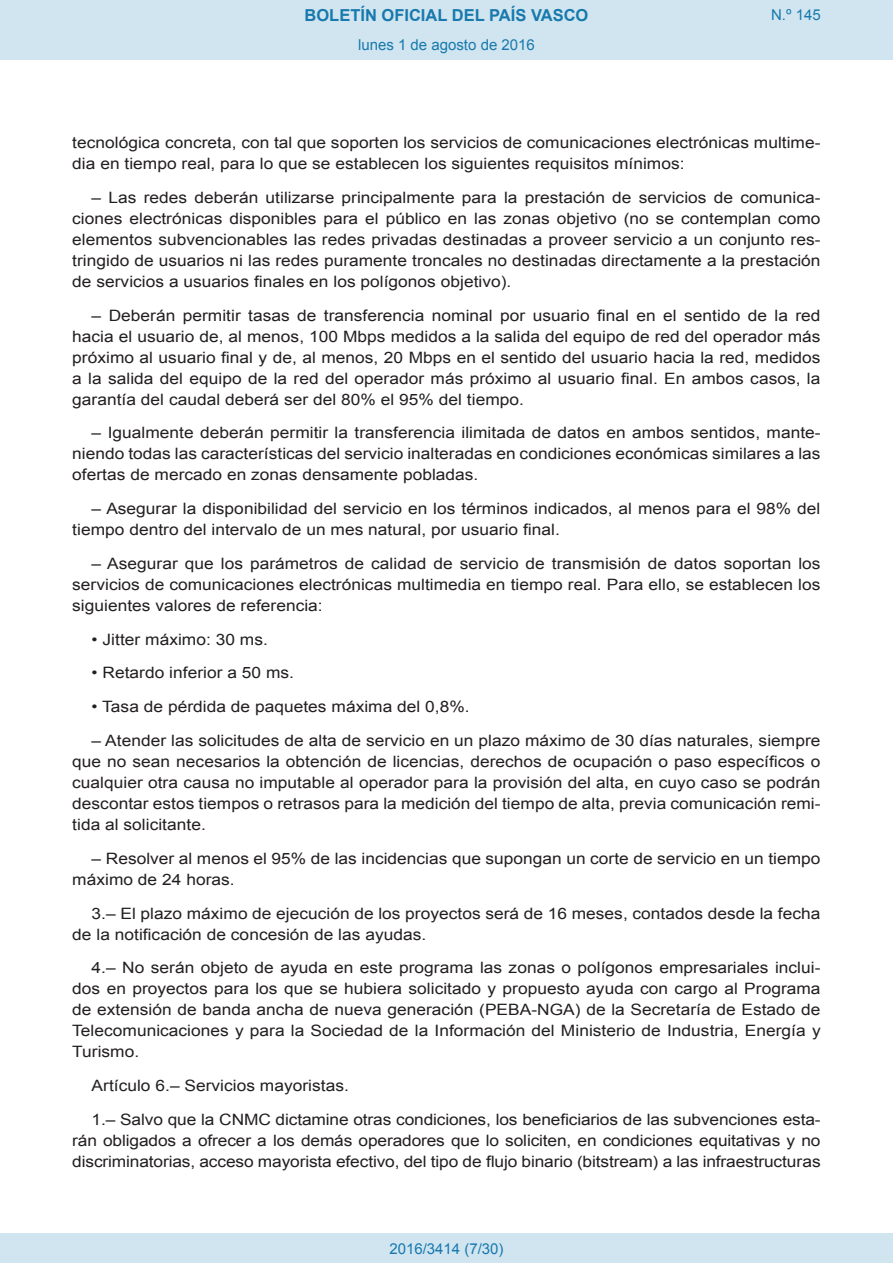
<style>
.page{position:relative;width:893px;height:1263px;background:#fff}
.page>*{position:absolute;margin:0;border:0;box-sizing:border-box;transform-origin:0 0}
.t1{font:700 16.5px "Arial";color:#1879ad}
.BOPVDetalle{font:15.6px/21px "Arial";color:#231f20;text-align:justify;scale:1.11 1}
.Paginacion_Centro{font:15px "Arial";color:#1879ad}
</style>
<div class="page">
<div style="left:0;top:0;width:893px;height:60px;background:#d0e5f0"></div>
<div style="left:0;top:1233px;width:893px;height:30px;background:#d0e5f0"></div>
<p class="t1" style="left:305px;top:4px;width:285px">BOLETÍN OFICIAL DEL PAÍS VASCO</p>
<p class="Paginacion_Centro" style="left:358px;top:35px;width:178px">lunes 1 de agosto de 2016</p>
<p class="Paginacion_Centro" style="left:771px;top:5px;width:51px">N.º 145</p>
<p class="BOPVDetalle" style="left:72px;top:132px;width:676px">tecnológica concreta, con tal que soporten los servicios de comunicaciones electrónicas multime&shy;dia en tiempo real, para lo que se establecen los siguientes requisitos mínimos:</p>
<p class="BOPVDetalle" style="left:72px;top:187px;width:676px;text-indent:19px">– Las redes deberán utilizarse principalmente para la prestación de servicios de comunica&shy;ciones electrónicas disponibles para el público en las zonas objetivo (no se contemplan como elementos subvencionables las redes privadas destinadas a proveer servicio a un conjunto res&shy;tringido de usuarios ni las redes puramente troncales no destinadas directamente a la prestación de servicios a usuarios finales en los polígonos objetivo).</p>
<p class="BOPVDetalle" style="left:72px;top:305px;width:676px;text-indent:19px">– Deberán permitir tasas de transferencia nominal por usuario final en el sentido de la red hacia el usuario de, al menos, 100 Mbps medidos a la salida del equipo de red del operador más próximo al usuario final y de, al menos, 20 Mbps en el sentido del usuario hacia la red, medidos a la salida del equipo de la red del operador más próximo al usuario final. En ambos casos, la garantía del caudal deberá ser del 80% el 95% del tiempo.</p>
<p class="BOPVDetalle" style="left:72px;top:423px;width:676px;text-indent:19px">– Igualmente deberán permitir la transferencia ilimitada de datos en ambos sentidos, mante&shy;niendo todas las características del servicio inalteradas en condiciones económicas similares a las ofertas de mercado en zonas densamente pobladas.</p>
<p class="BOPVDetalle" style="left:72px;top:498px;width:675px;text-indent:19px">– Asegurar la disponibilidad del servicio en los términos indicados, al menos para el 98% del tiempo dentro del intervalo de un mes natural, por usuario final.</p>
<p class="BOPVDetalle" style="left:72px;top:553px;width:676px;text-indent:19px">– Asegurar que los parámetros de calidad de servicio de transmisión de datos soportan los servicios de comunicaciones electrónicas multimedia en tiempo real. Para ello, se establecen los siguientes valores de referencia:</p>
<p class="BOPVDetalle" style="left:92px;top:629px;width:160px">• Jitter máximo: 30 ms.</p>
<p class="BOPVDetalle" style="left:92px;top:663px;width:184px">• Retardo inferior a 50 ms.</p>
<p class="BOPVDetalle" style="left:92px;top:696px;width:342px">• Tasa de pérdida de paquetes máxima del 0,8%.</p>
<p class="BOPVDetalle" style="left:72px;top:730px;width:676px;text-indent:19px">– Atender las solicitudes de alta de servicio en un plazo máximo de 30 días naturales, siempre que no sean necesarios la obtención de licencias, derechos de ocupación o paso específicos o cualquier otra causa no imputable al operador para la provisión del alta, en cuyo caso se podrán descontar estos tiempos o retrasos para la medición del tiempo de alta, previa comunicación remi&shy;tida al solicitante.</p>
<p class="BOPVDetalle" style="left:72px;top:848px;width:676px;text-indent:19px">– Resolver al menos el 95% de las incidencias que supongan un corte de servicio en un tiempo máximo de 24 horas.</p>
<p class="BOPVDetalle" style="left:72px;top:903px;width:675px;text-indent:19px">3.– El plazo máximo de ejecución de los proyectos será de 16 meses, contados desde la fecha de la notificación de concesión de las ayudas.</p>
<p class="BOPVDetalle" style="left:72px;top:957px;width:676px;text-indent:19px">4.– No serán objeto de ayuda en este programa las zonas o polígonos empresariales inclui&shy;dos en proyectos para los que se hubiera solicitado y propuesto ayuda con cargo al Programa de extensión de banda ancha de nueva generación (PEBA-NGA) de la Secretaría de Estado de Telecomunicaciones y para la Sociedad de la Información del Ministerio de Industria, Energía y Turismo.</p>
<p class="BOPVDetalle" style="left:92px;top:1075px;width:233px">Artículo 6.– Servicios mayoristas.</p>
<p class="BOPVDetalle" style="left:72px;top:1109px;width:676px;text-indent:19px">1.– Salvo que la CNMC dictamine otras condiciones, los beneficiarios de las subvenciones esta&shy;rán obligados a ofrecer a los demás operadores que lo soliciten, en condiciones equitativas y no discriminatorias, acceso mayorista efectivo, del tipo de flujo binario (bitstream) a las infraestructuras</p>
<p class="Paginacion_Centro" style="left:389px;top:1238px;width:116px">2016/3414 (7/30)</p>
</div>
